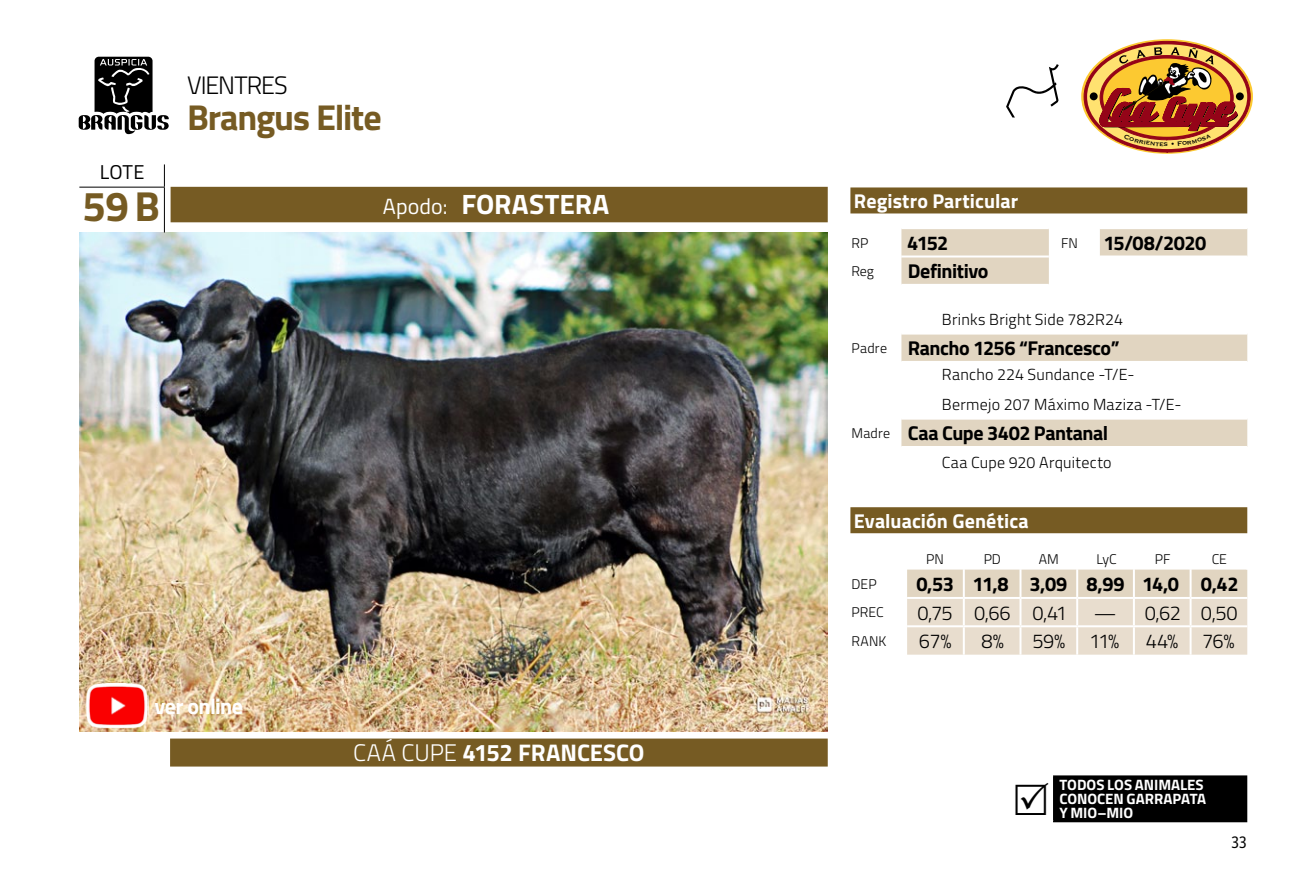
<style>
.page{position:relative;width:1304px;height:879px;background:#fff}
.page>*{position:absolute;margin:0;border:0;box-sizing:border-box;transform-origin:0 0}
.t1{font:700 42px "Titillium";color:#765b23}
.t2{font:700 36px "Titillium";letter-spacing:-.03em;color:#765b23}
.t3{font:700 28px "Titillium";letter-spacing:.005em;color:#fff}
.t4{font:300 25.2px "Titillium";letter-spacing:-.035em;color:#000}
.t5{font:700 24px "Titillium";letter-spacing:-.005em;color:#fff}
.t6{font:700 22px "Titillium";letter-spacing:-.03em;color:#fff}
.t7{font:700 20px "Titillium";letter-spacing:-.025em;color:#000}
.t8{font:300 20px "Titillium";letter-spacing:-.035em;color:#000}
.t9{font:700 20px "Titillium";letter-spacing:.005em;color:#fff}
.t10{font:20px "Titillium";color:#000}
.t11{font:300 16px/30.2px "Titillium";letter-spacing:.015em;color:#000}
.t12{font:condensed 16px "Noto Sans";color:#000}
.t13{font:700 15px/14px "Titillium";letter-spacing:-.005em;color:#fff}
.t14{font:300 14px "Titillium";color:#000}
.s1{font-weight:400;font-size:22px}
.s2{font-weight:300;font-size:14px}
.s3{font-weight:300}
</style>
<div class="page">
<svg style="left:1006px;top:64px;width:53px;height:53px"></svg>
<img style="left:79px;top:232px;width:749px;height:499px">
<svg style="left:164px;top:164px;width:1px;height:23px"></svg>
<hr style="left:79px;top:187px;width:86px;height:1px;background:#000">
<hr style="left:164px;top:188px;width:1px;height:44px;background:#000">
<div style="left:171px;top:187px;width:657px;height:35px;background:#765b23"></div>
<div style="left:850px;top:187px;width:397px;height:26px;background:#765b23"></div>
<div style="left:850px;top:507px;width:397px;height:26px;background:#765b23"></div>
<svg style="left:901px;top:229px;width:346px;height:55px"></svg>
<hr style="left:901px;top:255px;width:148px;height:2px;background:#fff">
<hr style="left:1049px;top:255px;width:51px;height:2px;background:#fff">
<hr style="left:1100px;top:255px;width:147px;height:2px;background:#fff">
<svg style="left:901px;top:334px;width:346px;height:112px"></svg>
<hr style="left:901px;top:361px;width:346px;height:2px;background:#fff">
<hr style="left:901px;top:418px;width:346px;height:2px;background:#fff">
<svg style="left:907px;top:569px;width:340px;height:85px;background:#e5daca"></svg>
<hr style="left:963px;top:569px;width:2px;height:28px;background:#fff">
<hr style="left:1019px;top:569px;width:2px;height:28px;background:#fff">
<hr style="left:1076px;top:569px;width:2px;height:28px;background:#fff">
<hr style="left:1133px;top:569px;width:2px;height:28px;background:#fff">
<hr style="left:1190px;top:569px;width:2px;height:28px;background:#fff">
<hr style="left:963px;top:599px;width:2px;height:26px;background:#fff">
<hr style="left:1019px;top:599px;width:2px;height:26px;background:#fff">
<hr style="left:1076px;top:599px;width:2px;height:26px;background:#fff">
<hr style="left:1133px;top:599px;width:2px;height:26px;background:#fff">
<hr style="left:1190px;top:599px;width:2px;height:26px;background:#fff">
<hr style="left:963px;top:627px;width:2px;height:27px;background:#fff">
<hr style="left:1019px;top:627px;width:2px;height:27px;background:#fff">
<hr style="left:1076px;top:627px;width:2px;height:27px;background:#fff">
<hr style="left:1133px;top:627px;width:2px;height:27px;background:#fff">
<hr style="left:1190px;top:627px;width:2px;height:27px;background:#fff">
<hr style="left:907px;top:597px;width:57px;height:2px;background:#fff">
<hr style="left:964px;top:597px;width:56px;height:2px;background:#fff">
<hr style="left:1020px;top:597px;width:57px;height:2px;background:#fff">
<hr style="left:1077px;top:597px;width:57px;height:2px;background:#fff">
<hr style="left:1134px;top:597px;width:57px;height:2px;background:#fff">
<hr style="left:1191px;top:597px;width:56px;height:2px;background:#fff">
<hr style="left:907px;top:625px;width:57px;height:2px;background:#fff">
<hr style="left:964px;top:625px;width:56px;height:2px;background:#fff">
<hr style="left:1020px;top:625px;width:57px;height:2px;background:#fff">
<hr style="left:1077px;top:625px;width:57px;height:2px;background:#fff">
<hr style="left:1134px;top:625px;width:57px;height:2px;background:#fff">
<hr style="left:1191px;top:625px;width:56px;height:2px;background:#fff">
<div style="left:1054px;top:776px;width:192px;height:45px;background:#000"></div>
<hr style="left:1053px;top:775px;width:194px;height:2px;background:#000">
<hr style="left:1053px;top:777px;width:1px;height:44px;background:#000">
<hr style="left:1246px;top:777px;width:1px;height:44px;background:#000">
<hr style="left:1053px;top:821px;width:194px;height:1px;background:#000">
<img style="left:86px;top:683px;width:62px;height:44px">
<div style="left:170px;top:738px;width:658px;height:28px;background:#765b23"></div>
<div style="left:95px;top:57px;width:58px;height:65px;background:#000;border-radius:4px"></div>
<svg style="left:78px;top:59px;width:91px;height:76px"></svg>
<svg style="left:1084px;top:41px;width:166px;height:111px"></svg>
<p class="t4" style="left:187px;top:67px;width:102px">VIENTRES</p>
<h2 class="t2" style="left:187px;top:90px;width:196px">Brangus Elite</h2>
<p class="t10" style="left:100px;top:158px;width:46px">LOTE</p>
<h1 class="t1" style="left:83px;top:175px;width:79px">59B</h1>
<h3 class="t3" style="left:383px;top:183px;width:228px"><span class="s1">Apodo:</span> FORASTERA</h3>
<p class="t9" style="left:854px;top:185px;width:166px">Registro Particular</p>
<p class="t14" style="left:851px;top:232px;width:18px">RP</p>
<p class="t7" style="left:907px;top:227px;width:43px">4152</p>
<p class="t14" style="left:1061px;top:232px;width:18px">FN</p>
<p class="t7" style="left:1104px;top:227px;width:104px">15/08/2020</p>
<p class="t14" style="left:851px;top:261px;width:24px">Reg</p>
<p class="t7" style="left:908px;top:256px;width:82px">Definitivo</p>
<p class="t11" style="left:942px;top:303px;width:183px">Brinks Bright Side 782R24</p>
<p class="t7" style="left:851px;top:333px;width:270px"><span class="s2">Padre</span> Rancho 1256 “Francesco”</p>
<p class="t11" style="left:942px;top:358px;width:241px">Rancho 224 Sundance -T/E-<br>Bermejo 207 Máximo Maziza -T/E-</p>
<p class="t7" style="left:851px;top:418px;width:258px"><span class="s2">Madre</span> Caa Cupe 3402 Pantanal</p>
<p class="t11" style="left:942px;top:446px;width:171px">Caa Cupe 920 Arquitecto</p>
<p class="t6" style="left:154px;top:689px;width:90px">ver online</p>
<p class="t5" style="left:353px;top:734px;width:293px"><span class="s3">CAÁ CUPE</span> 4152 FRANCESCO</p>
<p class="t9" style="left:854px;top:505px;width:176px">Evaluación Genética</p>
<p class="t14" style="left:926px;top:548px;width:19px">PN</p>
<p class="t14" style="left:984px;top:548px;width:19px">PD</p>
<p class="t14" style="left:1039px;top:548px;width:22px">AM</p>
<p class="t14" style="left:1096px;top:548px;width:22px">LyC</p>
<p class="t14" style="left:1155px;top:548px;width:17px">PF</p>
<p class="t14" style="left:1212px;top:548px;width:17px">CE</p>
<p class="t14" style="left:851px;top:573px;width:27px">DEP</p>
<p class="t7" style="left:916px;top:568px;width:324px">0,53 11,8 3,09 8,99 14,0 0,42</p>
<p class="t14" style="left:851px;top:602px;width:34px">PREC</p>
<p class="t8" style="left:918px;top:598px;width:151px">0,75 0,66 0,41</p>
<p class="t8" style="left:1094px;top:598px;width:145px">— 0,62 0,50</p>
<p class="t14" style="left:851px;top:631px;width:37px">RANK</p>
<p class="t8" style="left:919px;top:627px;width:34px">67%</p>
<p class="t8" style="left:981px;top:627px;width:24px">8%</p>
<p class="t8" style="left:1033px;top:627px;width:88px">59% 11%</p>
<p class="t8" style="left:1146px;top:627px;width:90px">44% 76%</p>
<p class="t13" style="left:1059px;top:777px;width:148px">TODOS LOS ANIMALES<br>CONOCEN GARRAPATA<br>Y MIO–MIO</p>
<p class="t12" style="left:1231px;top:831px;width:17px">33</p>
</div>
